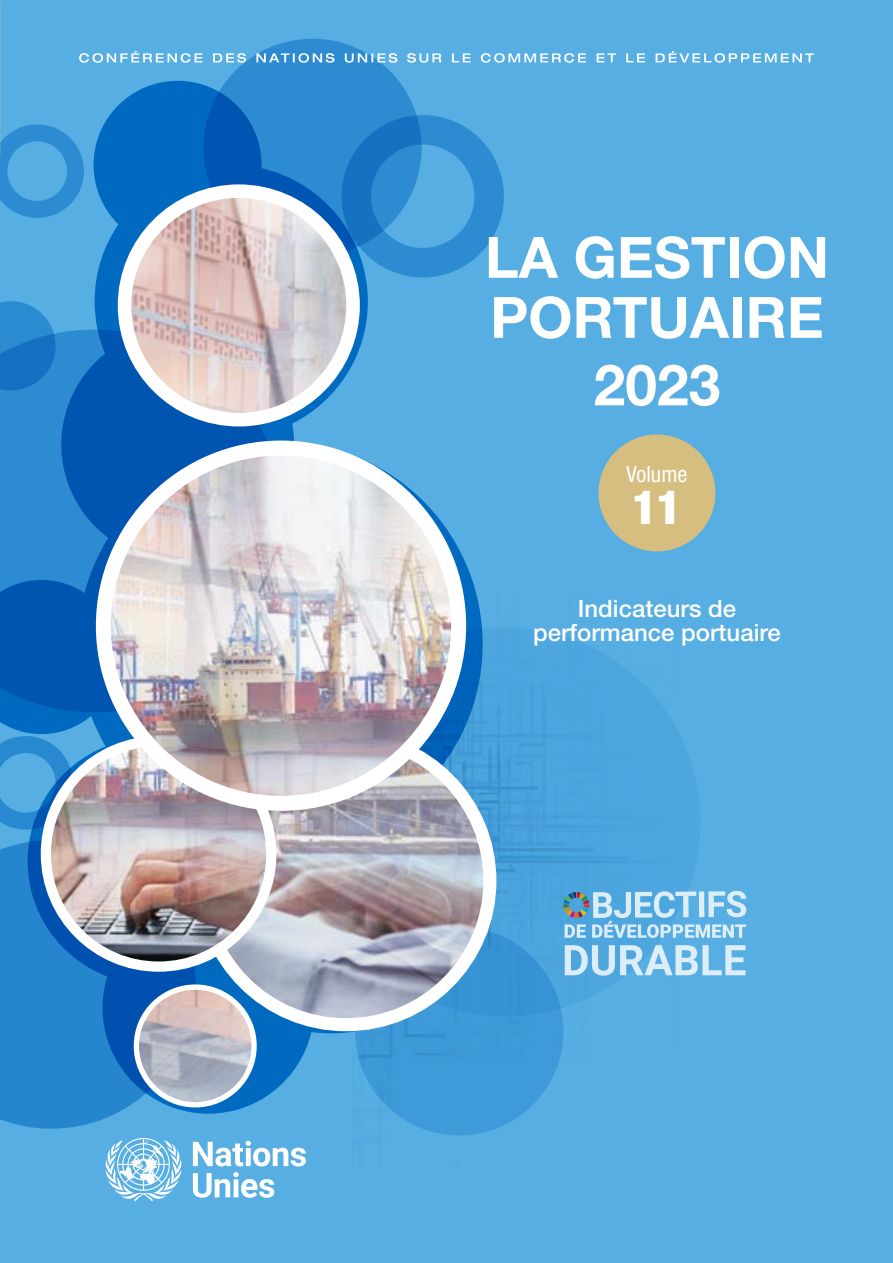
<style>
.page{position:relative;width:893px;height:1263px;background:#57aee2}
.page>*{position:absolute;margin:0;border:0;box-sizing:border-box;transform-origin:0 0}
.t1{font:700 57px/60px "Helvetica Neue LT Std";color:#fff}
.t2{font:900 condensed 46.8px "Helvetica Neue LT Std";color:#fff}
.t3{font:500 24px/24px "Helvetica Neue LT Std";color:#fff;text-align:center}
.t4{font:condensed 22.2px "Helvetica Neue LT Std";color:#fff}
</style>
<div class="page">
<div style="left:311px;top:627px;width:390px;height:389px;background:#4ca5dd;border-radius:50%"></div>
<div style="left:598px;top:434px;width:117px;height:117px;background:#d5be80;border-radius:50%"></div>
<div style="left:355px;top:927px;width:208px;height:208px;background:#3e9ad8;border-radius:50%"></div>
<svg style="left:0;top:1114px;width:115px;height:15px;fill:#2586ce"></svg>
<svg style="left:483px;top:142px;width:21px;height:108px"></svg>
<svg style="left:0;top:81px;width:483px;height:1033px"></svg>
<svg style="left:0;top:301px;width:56px;height:89px;background:#2582cb"></svg>
<svg style="left:203px;top:39px;width:219px;height:218px;background:#247fc9"></svg>
<img style="left:125px;top:191px;width:228px;height:229px;border-radius:114px">
<div style="left:118px;top:184px;width:242px;height:242px;border:14px solid #fff;border-radius:50%"></div>
<img style="left:202px;top:737px;width:288px;height:288px;border-radius:144px">
<div style="left:196px;top:730px;width:300px;height:301px;border:13px solid #fff;border-radius:50%"></div>
<img style="left:46px;top:741px;width:225px;height:225px;border-radius:113px">
<div style="left:41px;top:736px;width:235px;height:236px;border:10px solid #fff;border-radius:50%"></div>
<img style="left:136px;top:987px;width:118px;height:118px;border-radius:59px">
<div style="left:134px;top:984px;width:123px;height:123px;border:5px solid #fff;border-radius:50%"></div>
<img style="left:103px;top:448px;width:356px;height:355px;border-radius:178px">
<div style="left:96px;top:441px;width:370px;height:370px;border:15px solid #fff;border-radius:50%"></div>
<svg style="left:106px;top:1138px;width:200px;height:63px"></svg>
<svg style="left:79px;top:51px;width:735px;height:12px"></svg>
<svg style="left:563px;top:891px;width:183px;height:47px"></svg>
<svg style="left:565px;top:945px;width:180px;height:31px"></svg>
<h1 class="t1" style="left:485px;top:226px;width:346px">LA GESTION<br>PORTUAIRE</h1>
<h1 class="t1" style="left:594px;top:354px;width:128px">2023</h1>
<p class="t4" style="left:626px;top:462px;width:62px">Volume</p>
<h2 class="t2" style="left:632px;top:479px;width:51px">11</h2>
<p class="t3" style="left:533px;top:596px;width:249px">Indicateurs de performance portuaire</p>
</div>
